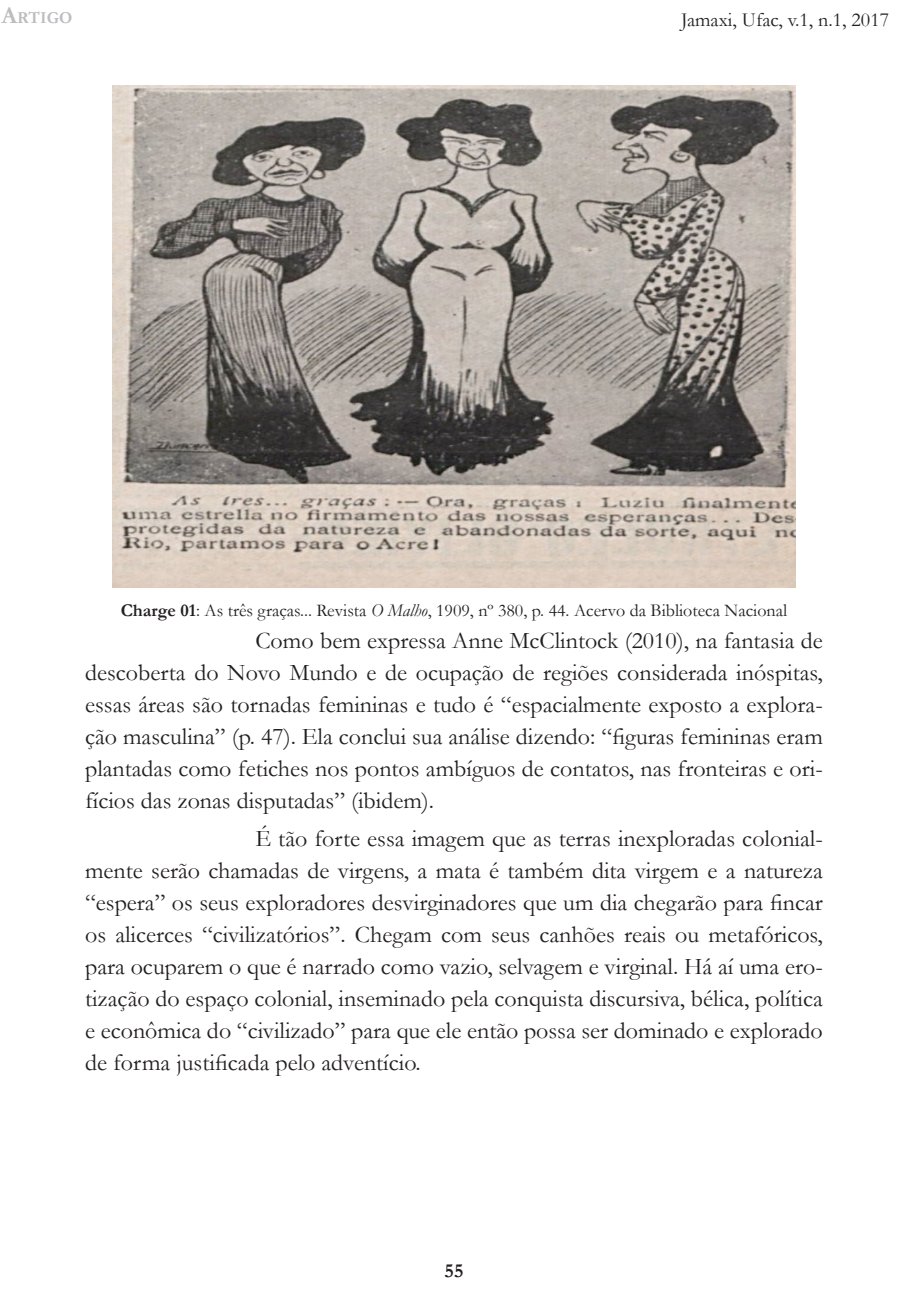
<style>
.page{position:relative;width:908px;height:1304px;background:#fff}
.page>*{position:absolute;margin:0;border:0;box-sizing:border-box;transform-origin:0 0}
.text{font:24px/32px "Garamond";color:#231f20;text-align:justify}
.t1{font:20px "Garamond";color:#231f20}
.t2{font:700 20px "Garamond";color:#231f20}
.t3{font:18px "Garamond";color:#231f20}
.t4{font:700 16.8px "Garamond";color:#bcbdc0}
.s1{font-size:24px}
.s2{font-weight:700}
.s3{font-style:italic}
</style>
<div class="page">
<img style="left:112px;top:85px;width:683px;height:502px">
<p class="t4" style="left:1px;top:7px;width:72px"><span class="s1">A</span>rtigo</p>
<p class="t1" style="left:680px;top:6px;width:209px">Jamaxi, Ufac, v.1, n.1, 2017</p>
<p class="t3" style="left:121px;top:598px;width:667px"><span class="s2">Charge 01</span>: As três graças... Revista <span class="s3">O Malho</span>, 1909, nº 380, p. 44. Acervo da Biblioteca Nacional</p>
<p class="text" style="left:85px;top:624px;width:739px;text-indent:170px">Como bem expressa Anne McClintock (2010), na fantasia de descoberta do Novo Mundo e de ocupação de regiões considerada inóspitas, essas áreas são tornadas femininas e tudo é “espacialmente exposto a explora&shy;ção masculina” (p. 47). Ela conclui sua análise dizendo: “figuras femininas eram plantadas como fetiches nos pontos ambíguos de contatos, nas fronteiras e ori&shy;fícios das zonas disputadas” (ibidem).</p>
<p class="text" style="left:85px;top:821px;width:739px;text-indent:170px">É tão forte essa imagem que as terras inexploradas colonial&shy;mente serão chamadas de virgens, a mata é também dita virgem e a natureza “espera” os seus exploradores desvirginadores que um dia chegarão para fincar os alicerces “civilizatórios”. Chegam com seus canhões reais ou metafóricos, para ocuparem o que é narrado como vazio, selvagem e virginal. Há aí uma ero&shy;tização do espaço colonial, inseminado pela conquista discursiva, bélica, política e econômica do “civilizado” para que ele então possa ser dominado e explorado de forma justificada pelo adventício.</p>
<p class="t2" style="left:444px;top:1257px;width:20px">55</p>
</div>
